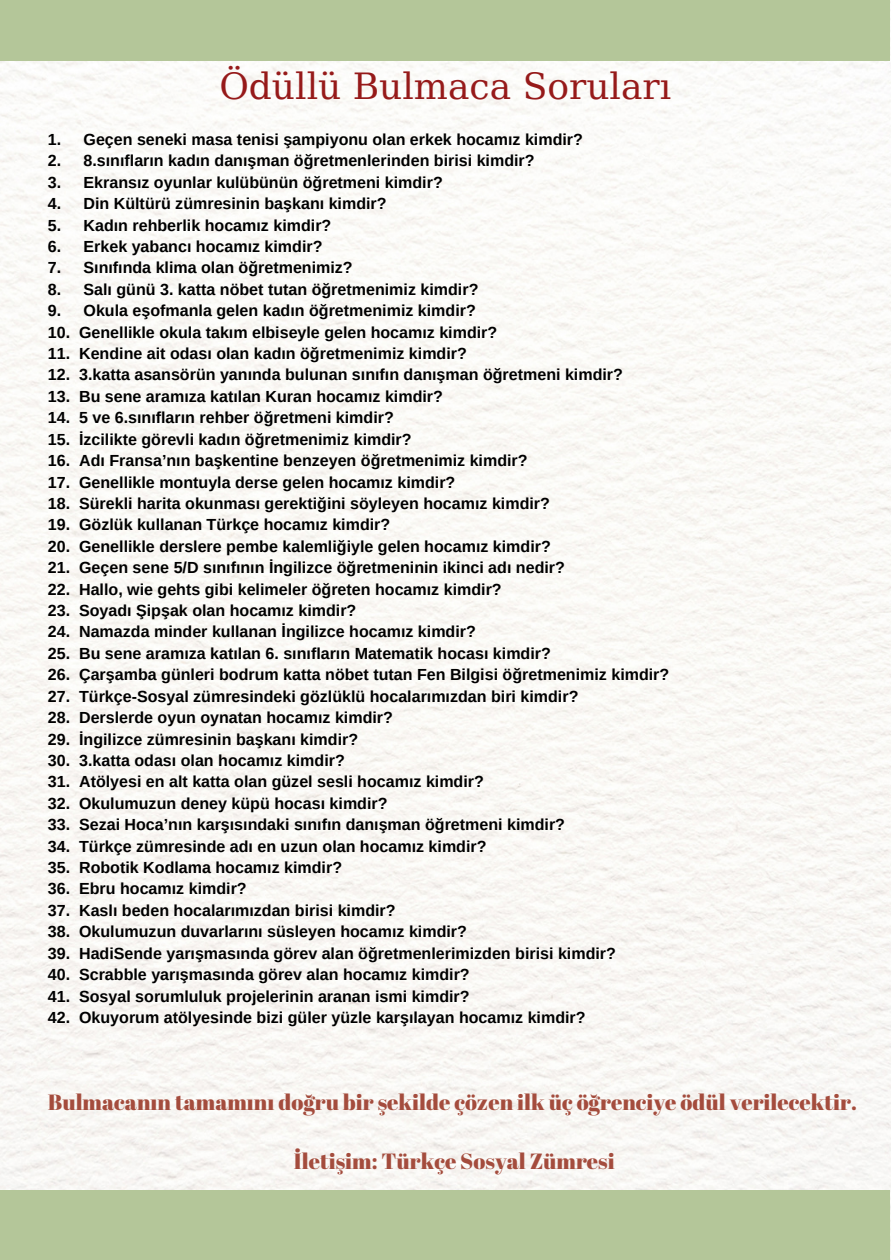
<style>
.page{position:relative;width:891px;height:1260px;background:#fff}
.page>*{position:absolute;margin:0;border:0;box-sizing:border-box;transform-origin:0 0}
.t1{font:36px "DejaVu Serif";color:#961a1a}
.t2{font:22px "Abril Fatface";color:#a44c3d}
.t3{font:700 16px "Arimo";color:#000}
</style>
<div class="page">
<div style="left:0;top:1190px;width:891px;height:70px;background:#b4c699"></div>
<div style="left:0;top:0;width:891px;height:62px;background:#b4c699"></div>
<h1 class="t1" style="left:219px;top:65px;width:453px">Ödüllü Bulmaca Soruları</h1>
<p class="t3" style="left:48px;top:130px;width:537px">1. Geçen seneki masa tenisi şampiyonu olan erkek hocamız kimdir?</p>
<p class="t3" style="left:48px;top:152px;width:488px">2. 8.sınıfların kadın danışman öğretmenlerinden birisi kimdir?</p>
<p class="t3" style="left:48px;top:173px;width:396px">3. Ekransız oyunlar kulübünün öğretmeni kimdir?</p>
<p class="t3" style="left:48px;top:195px;width:340px">4. Din Kültürü zümresinin başkanı kimdir?</p>
<p class="t3" style="left:48px;top:216px;width:285px">5. Kadın rehberlik hocamız kimdir?</p>
<p class="t3" style="left:48px;top:237px;width:276px">6. Erkek yabancı hocamız kimdir?</p>
<p class="t3" style="left:48px;top:259px;width:306px">7. Sınıfında klima olan öğretmenimiz?</p>
<p class="t3" style="left:48px;top:280px;width:432px">8. Salı günü 3. katta nöbet tutan öğretmenimiz kimdir?</p>
<p class="t3" style="left:48px;top:302px;width:430px">9. Okula eşofmanla gelen kadın öğretmenimiz kimdir?</p>
<p class="t3" style="left:48px;top:323px;width:451px">10. Genellikle okula takım elbiseyle gelen hocamız kimdir?</p>
<p class="t3" style="left:48px;top:345px;width:421px">11. Kendine ait odası olan kadın öğretmenimiz kimdir?</p>
<p class="t3" style="left:48px;top:366px;width:577px">12. 3.katta asansörün yanında bulunan sınıfın danışman öğretmeni kimdir?</p>
<p class="t3" style="left:48px;top:387px;width:397px">13. Bu sene aramıza katılan Kuran hocamız kimdir?</p>
<p class="t3" style="left:48px;top:409px;width:347px">14. 5 ve 6.sınıfların rehber öğretmeni kimdir?</p>
<p class="t3" style="left:48px;top:430px;width:365px">15. İzcilikte görevli kadın öğretmenimiz kimdir?</p>
<p class="t3" style="left:48px;top:452px;width:481px">16. Adı Fransa’nın başkentine benzeyen öğretmenimiz kimdir?</p>
<p class="t3" style="left:48px;top:473px;width:409px">17. Genellikle montuyla derse gelen hocamız kimdir?</p>
<p class="t3" style="left:48px;top:494px;width:504px">18. Sürekli harita okunması gerektiğini söyleyen hocamız kimdir?</p>
<p class="t3" style="left:48px;top:516px;width:344px">19. Gözlük kullanan Türkçe hocamız kimdir?</p>
<p class="t3" style="left:48px;top:537px;width:505px">20. Genellikle derslere pembe kalemliğiyle gelen hocamız kimdir?</p>
<p class="t3" style="left:48px;top:559px;width:519px">21. Geçen sene 5/D sınıfının İngilizce öğretmeninin ikinci adı nedir?</p>
<p class="t3" style="left:48px;top:580px;width:455px">22. Hallo, wie gehts gibi kelimeler öğreten hocamız kimdir?</p>
<p class="t3" style="left:48px;top:602px;width:310px">23. Soyadı Şipşak olan hocamız kimdir?</p>
<p class="t3" style="left:48px;top:623px;width:430px">24. Namazda minder kullanan İngilizce hocamız kimdir?</p>
<p class="t3" style="left:48px;top:644px;width:505px">25. Bu sene aramıza katılan 6. sınıfların Matematik hocası kimdir?</p>
<p class="t3" style="left:48px;top:666px;width:623px">26. Çarşamba günleri bodrum katta nöbet tutan Fen Bilgisi öğretmenimiz kimdir?</p>
<p class="t3" style="left:48px;top:687px;width:532px">27. Türkçe-Sosyal zümresindeki gözlüklü hocalarımızdan biri kimdir?</p>
<p class="t3" style="left:48px;top:709px;width:347px">28. Derslerde oyun oynatan hocamız kimdir?</p>
<p class="t3" style="left:48px;top:730px;width:312px">29. İngilizce zümresinin başkanı kimdir?</p>
<p class="t3" style="left:48px;top:752px;width:298px">30. 3.katta odası olan hocamız kimdir?</p>
<p class="t3" style="left:48px;top:773px;width:438px">31. Atölyesi en alt katta olan güzel sesli hocamız kimdir?</p>
<p class="t3" style="left:48px;top:794px;width:341px">32. Okulumuzun deney küpü hocası kimdir?</p>
<p class="t3" style="left:48px;top:816px;width:519px">33. Sezai Hoca’nın karşısındaki sınıfın danışman öğretmeni kimdir?</p>
<p class="t3" style="left:48px;top:837px;width:440px">34. Türkçe zümresinde adı en uzun olan hocamız kimdir?</p>
<p class="t3" style="left:48px;top:859px;width:296px">35. Robotik Kodlama hocamız kimdir?</p>
<p class="t3" style="left:48px;top:880px;width:200px">36. Ebru hocamız kimdir?</p>
<p class="t3" style="left:48px;top:901px;width:349px">37. Kaslı beden hocalarımızdan birisi kimdir?</p>
<p class="t3" style="left:48px;top:923px;width:421px">38. Okulumuzun duvarlarını süsleyen hocamız kimdir?</p>
<p class="t3" style="left:48px;top:944px;width:570px">39. HadiSende yarışmasında görev alan öğretmenlerimizden birisi kimdir?</p>
<p class="t3" style="left:48px;top:966px;width:423px">40. Scrabble yarışmasında görev alan hocamız kimdir?</p>
<p class="t3" style="left:48px;top:987px;width:423px">41. Sosyal sorumluluk projelerinin aranan ismi kimdir?</p>
<p class="t3" style="left:48px;top:1009px;width:539px">42. Okuyorum atölyesinde bizi güler yüzle karşılayan hocamız kimdir?</p>
<h2 class="t2" style="left:48px;top:1087px;width:811px">Bulmacanın tamamını doğru bir şekilde çözen ilk üç öğrenciye ödül verilecektir.</h2>
<h2 class="t2" style="left:294px;top:1146px;width:320px">İletişim: Türkçe Sosyal Zümresi</h2>
</div>
